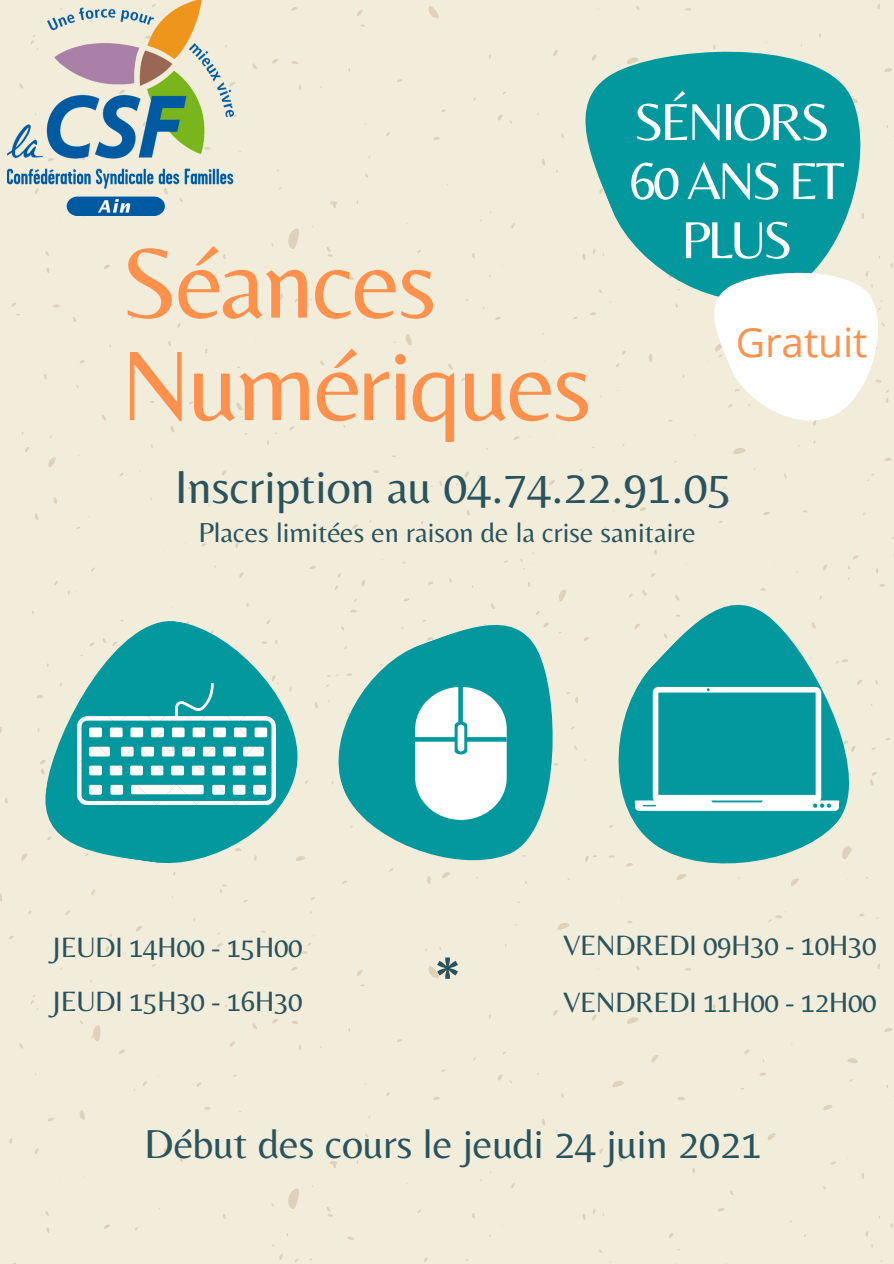
<style>
.page{position:relative;width:894px;height:1264px;background:#fff}
.page>*{position:absolute;margin:0;border:0;box-sizing:border-box;transform-origin:0 0}
.t1{font:102.75px/102.4px "Belleza";letter-spacing:-.02em;color:#ff914d}
.t2{font:57.6px "Belleza";color:#29535d}
.t3{font:54px/59.1px "Belleza";letter-spacing:-.06em;color:#fff;text-align:center}
.t4{font:48px "Belleza";color:#29535d}
.t5{font:42px "Belleza";color:#29535d}
.t6{font:40.35px "Open Sans";color:#ff914d}
.t7{font:29.1px "Belleza";letter-spacing:-.02em;color:#29535d}
.t8{font:28.5px "Belleza";color:#29535d}
</style>
<div class="page">
<div style="left:0;top:0;width:893px;height:815px;background:#f2eddb"></div>
<div style="left:0;top:815px;width:893px;height:448px;background:#f2eddb"></div>
<svg style="left:305px;top:607px;width:258px;height:293px;background:#85c6bf"></svg>
<svg style="left:563px;top:581px;width:330px;height:344px;background:#bcd9cd"></svg>
<svg style="left:38px;top:606px;width:276px;height:274px;background:#90cac2"></svg>
<svg style="left:563px;top:0;width:330px;height:342px;background:#77c1bb"></svg>
<svg style="left:415px;top:687px;width:91px;height:132px"></svg>
<div style="left:457px;top:724px;width:7px;height:27px;background:#fff;border-radius:3px"></div>
<img style="left:77px;top:683px;width:199px;height:121px">
<svg style="left:633px;top:687px;width:206px;height:123px"></svg>
<img style="left:8px;top:0;width:225px;height:215px">
<svg style="left:701px;top:237px;width:192px;height:208px"></svg>
<p class="t1" style="left:121px;top:230px;width:472px">Séances<br>Numériques</p>
<p class="t3" style="left:633px;top:91px;width:198px">SÉNIORS</p>
<p class="t3" style="left:629px;top:150px;width:217px">60 ANS ET<br>PLUS</p>
<p class="t6" style="left:735px;top:314px;width:133px">Gratuit</p>
<p class="t4" style="left:175px;top:459px;width:558px">Inscription au 04.74.22.91.05</p>
<p class="t8" style="left:198px;top:515px;width:499px">Places limitées en raison de la crise sanitaire</p>
<p class="t7" style="left:50px;top:929px;width:254px">JEUDI 14H00 - 15H00</p>
<p class="t7" style="left:50px;top:983px;width:254px">JEUDI 15H30 - 16H30</p>
<p class="t2" style="left:432px;top:942px;width:31px">*</p>
<p class="t7" style="left:563px;top:928px;width:315px">VENDREDI 09H30 - 10H30</p>
<p class="t7" style="left:563px;top:984px;width:315px">VENDREDI 11H00 - 12H00</p>
<p class="t5" style="left:144px;top:1118px;width:619px">Début des cours le jeudi 24 juin 2021</p>
</div>
